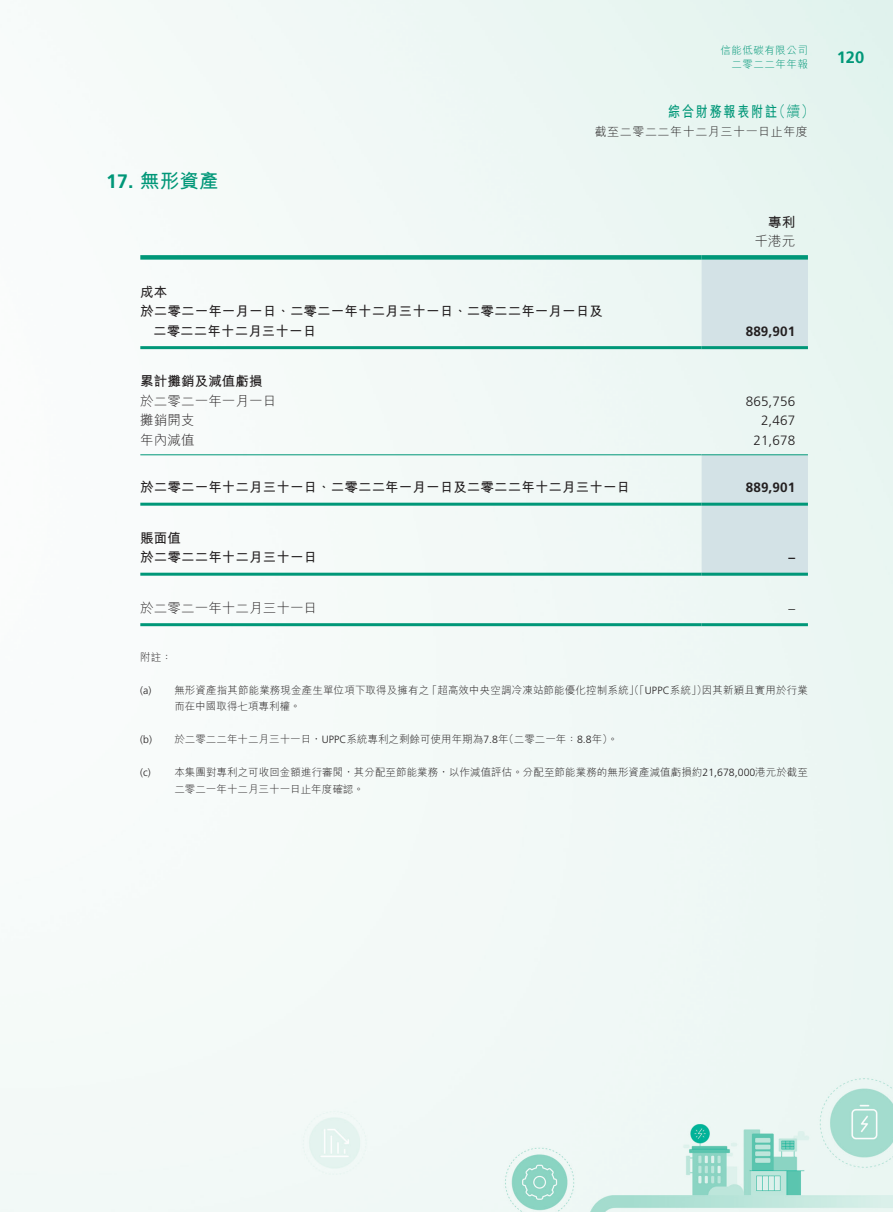
<style>
.page{position:relative;width:893px;height:1212px;background:#fff}
.page>*{position:absolute;margin:0;border:0;box-sizing:border-box;transform-origin:0 0}
.t1{font:700 19.5px "M Hei HK";color:#009778}
.t2{font:700 16.5px "Frutiger LT Std";color:#009778}
.t3{font:700 15px "M Hei HK";letter-spacing:.155em;color:#009778;scale:.8 1}
.t4{font:300 15px "M Hei HK";color:#009778;scale:.94 1}
.t5{font:700 13.5px/19.5px "M Hei HK";letter-spacing:.01em;color:#231f20}
.t6{font:300 13.5px "M Hei HK";letter-spacing:.01em;color:#231f20}
.t7{font:300 13.5px "Frutiger LT Std";letter-spacing:.01em;color:#231f20}
.t8{font:700 13.5px "Frutiger LT Std";letter-spacing:.01em;color:#231f20}
.t9{font:300 12px "M Hei HK";letter-spacing:.05em;color:#231f20}
.t10{font:300 10.5px "M Hei HK";letter-spacing:.005em;color:#231f20}
.t11{font:300 10.5px/13.5px "M Hei HK";letter-spacing:.05em;color:#009778;text-align:right}
.t12{font:300 10.5px "Frutiger LT Std";color:#231f20}
.s1{font-family:"Frutiger LT Std"}
</style>
<div class="page">
<img style="left:0;top:0;width:893px;height:1212px">
<svg style="left:702px;top:260px;width:106px;height:313px;background:#dae8e9"></svg>
<div style="left:140px;top:255px;width:562px;height:5px;background:#009778"></div>
<div style="left:702px;top:255px;width:106px;height:5px;background:#009778"></div>
<hr style="left:140px;top:346px;width:562px;height:3px;background:#009778">
<hr style="left:702px;top:346px;width:106px;height:3px;background:#009778">
<hr style="left:140px;top:454px;width:562px;height:1px;background:#009778">
<hr style="left:702px;top:454px;width:106px;height:1px;background:#009778">
<hr style="left:140px;top:503px;width:562px;height:3px;background:#009778">
<hr style="left:702px;top:503px;width:106px;height:3px;background:#009778">
<hr style="left:140px;top:573px;width:562px;height:3px;background:#009778">
<hr style="left:702px;top:573px;width:106px;height:3px;background:#009778">
<hr style="left:140px;top:623px;width:562px;height:3px;background:#009778">
<hr style="left:702px;top:623px;width:106px;height:3px;background:#009778">
<p class="t11" style="left:720px;top:43px;width:89px">信能低碳有限公司二零二二年年報</p>
<h3 class="t4" style="left:772px;top:103px;width:47px">（續(</h3>
<h3 class="t3" style="left:668px;top:100px;width:138px">綜合財務報表附註</h3>
<h1 class="t1" style="left:106px;top:166px;width:114px"><span class="s1">17.</span> 無形資產</h1>
<p class="t9" style="left:595px;top:125px;width:215px">截至二零二二年十二月三十一日止年度</p>
<p class="t5" style="left:768px;top:211px;width:29px">專利</p>
<p class="t6" style="left:754px;top:235px;width:42px">千港元</p>
<p class="t5" style="left:140px;top:281px;width:464px">成本<br>於二零二一年一月一日、二零二一年十二月三十一日、二零二二年一月一日及</p>
<p class="t5" style="left:153px;top:320px;width:165px">二零二二年十二月三十一日</p>
<p class="t5" style="left:140px;top:371px;width:124px">累計攤銷及減值虧損</p>
<p class="t6" style="left:140px;top:394px;width:137px">於二零二一年一月一日</p>
<p class="t6" style="left:140px;top:414px;width:56px">攤銷開支</p>
<p class="t6" style="left:140px;top:433px;width:56px">年內減值</p>
<p class="t5" style="left:140px;top:477px;width:491px">於二零二一年十二月三十一日、二零二二年一月一日及二零二二年十二月三十一日</p>
<p class="t5" style="left:140px;top:527px;width:42px">賬面值</p>
<p class="t5" style="left:140px;top:547px;width:178px">於二零二二年十二月三十一日</p>
<p class="t6" style="left:140px;top:601px;width:178px">於二零二一年十二月三十一日</p>
<p class="t10" style="left:140px;top:652px;width:33px">附註：</p>
<p class="t8" style="left:746px;top:323px;width:51px">889,901</p>
<p class="t7" style="left:746px;top:394px;width:51px">865,756</p>
<p class="t7" style="left:761px;top:413px;width:36px">2,467</p>
<p class="t7" style="left:753px;top:433px;width:43px">21,678</p>
<p class="t8" style="left:746px;top:480px;width:51px">889,901</p>
<p class="t8" style="left:788px;top:550px;width:8px">–</p>
<p class="t7" style="left:788px;top:601px;width:8px">–</p>
<p class="t12" style="left:140px;top:684px;width:13px">a( )</p>
<p class="t12" style="left:140px;top:734px;width:13px">b( )</p>
<p class="t12" style="left:140px;top:767px;width:12px">c( )</p>
<p class="t10" style="left:427px;top:685px;width:282px">「超高效中央空調冷凍站節能優化控制系統」（「<span class="s1">UPPC</span>系統」）</p>
<p class="t10" style="left:174px;top:685px;width:256px">無形資產指其節能業務現金產生單位項下取得及擁有之</p>
<p class="t10" style="left:702px;top:685px;width:108px">因其新穎且實用於行業</p>
<p class="t10" style="left:174px;top:701px;width:128px">而在中國取得七項專利權。</p>
<p class="t10" style="left:174px;top:734px;width:445px">於二零二二年十二月三十一日，<span class="s1">UPPC</span>系統專利之剩餘可使用年期為<span class="s1">7.8</span> （年二零二一年：<span class="s1">8.8</span>年。(</p>
<p class="t10" style="left:174px;top:767px;width:635px">本集團對專利之可收回金額進行審閱，其分配至節能業務，以作減值評估。分配至節能業務的無形資產減值虧損約<span class="s1">21,678,000</span>港元於截至</p>
<p class="t10" style="left:174px;top:784px;width:191px">二零二一年十二月三十一日止年度確認。</p>
<h2 class="t2" style="left:837px;top:48px;width:29px">120</h2>
</div>
